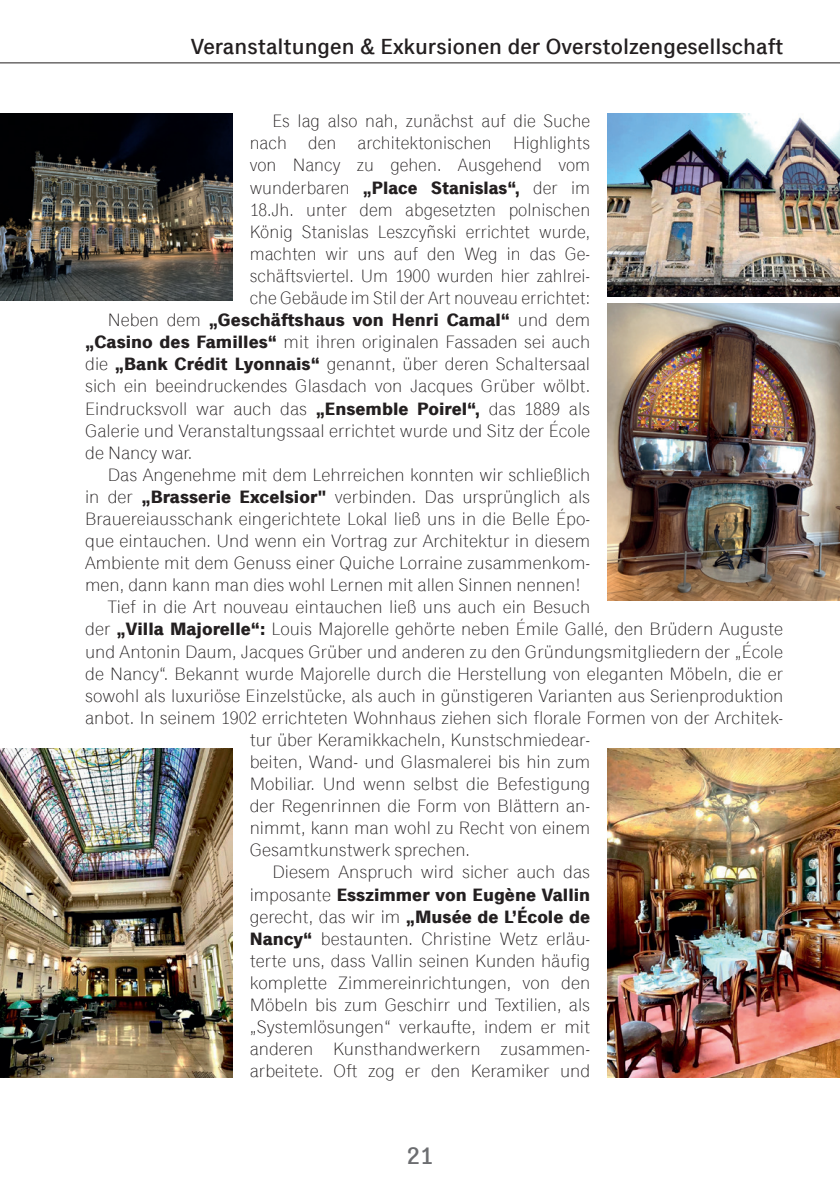
<style>
.page{position:relative;width:840px;height:1191px;background:#fff}
.page>*{position:absolute;margin:0;border:0;box-sizing:border-box;transform-origin:0 0}
.t1{font:500 24px "Classic Grotesque Pro";color:#6c6d70}
.t2{font:500 22px "Classic Grotesque Pro";color:#231f20}
.t3{font:300 18px "Classic Grotesque Pro";color:#231f20}
.t4{font:700 18px "Classic Grotesque Pro";color:#231f20}
.s1{font-weight:300}
.s2{font-weight:700}
</style>
<div class="page">
<hr style="left:0;top:62px;width:839px;height:1px;background:#231f20">
<img style="left:0;top:748px;width:232px;height:329px">
<img style="left:607px;top:304px;width:232px;height:296px">
<img style="left:607px;top:748px;width:232px;height:329px">
<img style="left:0;top:113px;width:232px;height:187px">
<img style="left:607px;top:113px;width:232px;height:183px">
<p class="t2" style="left:191px;top:33px;width:593px">Veranstaltungen &amp; Exkursionen der Overstolzengesellschaft</p>
<p class="t3" style="left:272px;top:111px;width:319px">Es lag also nah, zunächst auf die Suche</p>
<p class="t3" style="left:249px;top:133px;width:342px">nach den architektonischen Highlights</p>
<p class="t3" style="left:249px;top:155px;width:342px">von Nancy zu gehen. Ausgehend vom</p>
<p class="t4" style="left:249px;top:177px;width:342px"><span class="s1">wunderbaren</span> „Place Stanislas“, <span class="s1">der im</span></p>
<p class="t3" style="left:249px;top:199px;width:342px">18.Jh. unter dem abgesetzten polnischen</p>
<p class="t3" style="left:249px;top:221px;width:342px">König Stanislas Leszcyñski errichtet wurde,</p>
<p class="t3" style="left:249px;top:243px;width:340px">machten wir uns auf den Weg in das Ge-</p>
<p class="t3" style="left:249px;top:265px;width:342px">schäftsviertel. Um 1900 wurden hier zahlrei-</p>
<p class="t3" style="left:249px;top:287px;width:342px">che Gebäude im Stil der Art nouveau errichtet:</p>
<p class="t4" style="left:108px;top:310px;width:483px"><span class="s1">Neben dem</span> „Geschäftshaus von Henri Camal“ <span class="s1">und dem</span></p>
<p class="t3" style="left:85px;top:331px;width:506px"><span class="s2">„Casino des Familles“</span> mit ihren originalen Fassaden sei auch</p>
<p class="t3" style="left:85px;top:354px;width:506px">die <span class="s2">„Bank Crédit Lyonnais“</span> genannt, über deren Schaltersaal</p>
<p class="t3" style="left:85px;top:376px;width:506px">sich ein beeindruckendes Glasdach von Jacques Grüber wölbt.</p>
<p class="t3" style="left:85px;top:398px;width:506px">Eindrucksvoll war auch das <span class="s2">„Ensemble Poirel“,</span> das 1889 als</p>
<p class="t3" style="left:85px;top:420px;width:506px">Galerie und Veranstaltungssaal errichtet wurde und Sitz der École</p>
<p class="t3" style="left:85px;top:442px;width:109px">de Nancy war.</p>
<p class="t3" style="left:108px;top:464px;width:483px">Das Angenehme mit dem Lehrreichen konnten wir schließlich</p>
<p class="t3" style="left:85px;top:486px;width:506px">in der <span class="s2">„Brasserie Excelsior"</span> verbinden. Das ursprünglich als</p>
<p class="t3" style="left:85px;top:508px;width:506px">Brauereiausschank eingerichtete Lokal ließ uns in die Belle Épo-</p>
<p class="t3" style="left:85px;top:530px;width:506px">que eintauchen. Und wenn ein Vortrag zur Architektur in diesem</p>
<p class="t3" style="left:85px;top:552px;width:506px">Ambiente mit dem Genuss einer Quiche Lorraine zusammenkom-</p>
<p class="t3" style="left:85px;top:574px;width:497px">men, dann kann man dies wohl Lernen mit allen Sinnen nennen!</p>
<p class="t3" style="left:108px;top:597px;width:483px">Tief in die Art nouveau eintauchen ließ uns auch ein Besuch</p>
<p class="t3" style="left:85px;top:619px;width:699px">der <span class="s2">„Villa Majorelle“:</span> Louis Majorelle gehörte neben Émile Gallé, den Brüdern Auguste</p>
<p class="t3" style="left:85px;top:641px;width:699px">und Antonin Daum, Jacques Grüber und anderen zu den Gründungsmitgliedern der „École</p>
<p class="t3" style="left:85px;top:663px;width:699px">de Nancy“. Bekannt wurde Majorelle durch die Herstellung von eleganten Möbeln, die er</p>
<p class="t3" style="left:85px;top:685px;width:699px">sowohl als luxuriöse Einzelstücke, als auch in günstigeren Varianten aus Serienproduktion</p>
<p class="t3" style="left:85px;top:707px;width:699px">anbot. In seinem 1902 errichteten Wohnhaus ziehen sich florale Formen von der Architek-</p>
<p class="t3" style="left:249px;top:729px;width:342px">tur über Keramikkacheln, Kunstschmiedear-</p>
<p class="t3" style="left:249px;top:751px;width:342px">beiten, Wand- und Glasmalerei bis hin zum</p>
<p class="t3" style="left:249px;top:773px;width:342px">Mobiliar. Und wenn selbst die Befestigung</p>
<p class="t3" style="left:249px;top:795px;width:342px">der Regenrinnen die Form von Blättern an-</p>
<p class="t3" style="left:249px;top:817px;width:342px">nimmt, kann man wohl zu Recht von einem</p>
<p class="t3" style="left:249px;top:839px;width:222px">Gesamtkunstwerk sprechen.</p>
<p class="t3" style="left:272px;top:862px;width:319px">Diesem Anspruch wird sicher auch das</p>
<p class="t4" style="left:249px;top:884px;width:342px"><span class="s1">imposante</span> Esszimmer von Eugène Vallin</p>
<p class="t4" style="left:249px;top:906px;width:342px"><span class="s1">gerecht, das wir im</span> „Musée de L’École de</p>
<p class="t3" style="left:249px;top:928px;width:342px"><span class="s2">Nancy“</span> bestaunten. Christine Wetz erläu-</p>
<p class="t3" style="left:249px;top:950px;width:342px">terte uns, dass Vallin seinen Kunden häufig</p>
<p class="t3" style="left:249px;top:972px;width:342px">komplette Zimmereinrichtungen, von den</p>
<p class="t3" style="left:249px;top:994px;width:342px">Möbeln bis zum Geschirr und Textilien, als</p>
<p class="t3" style="left:249px;top:1016px;width:342px">„Systemlösungen“ verkaufte, indem er mit</p>
<p class="t3" style="left:249px;top:1038px;width:342px">anderen Kunsthandwerkern zusammen-</p>
<p class="t3" style="left:249px;top:1060px;width:342px">arbeitete. Oft zog er den Keramiker und</p>
<h1 class="t1" style="left:406px;top:1142px;width:28px">21</h1>
</div>
